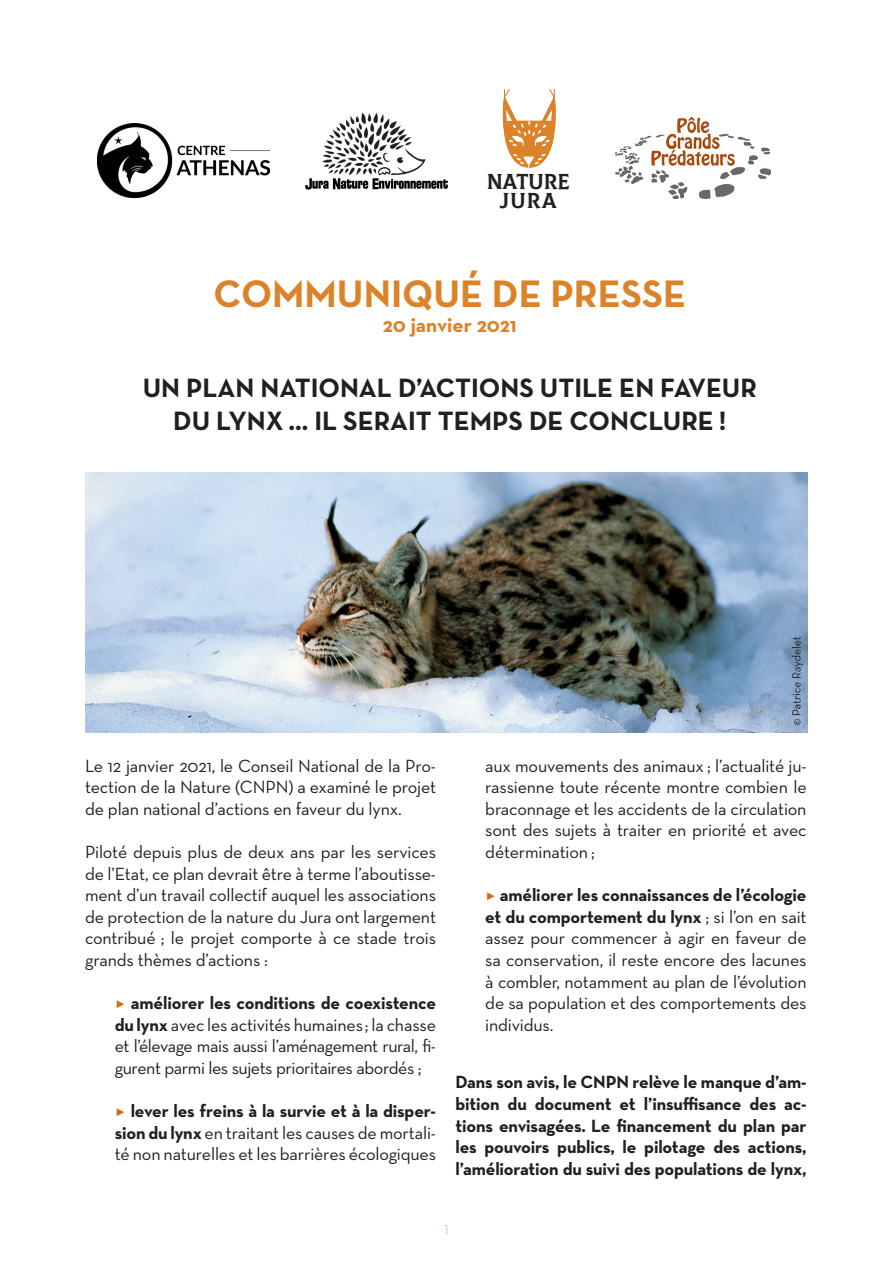
<style>
.page{position:relative;width:893px;height:1263px;background:#fff}
.page>*{position:absolute;margin:0;border:0;box-sizing:border-box;transform-origin:0 0}
.t1{font:700 39px "Neutra Text";color:#dc8229}
.t2{font:700 27px "Neutra Text";color:#231f20}
.t3{font:21.45px/19.4px "Colus";letter-spacing:-.025em;color:#231f20;text-align:center}
.t4{font:700 21px "Neutra Text";color:#dc8229}
.t5{font:18px/21.6px "Neutra Text";letter-spacing:-.01em;color:#231f20;text-align:justify}
.t6{font:700 18px/21.6px "Neutra Text";letter-spacing:-.01em;color:#231f20;text-align:justify}
.t7{font:18px "Neutra Text";color:#e3d1ba}
.s1{font-family:"Montserrat";font-weight:700;color:#d16b12}
.s2{font-weight:700}
</style>
<div class="page">
<svg style="left:502px;top:89px;width:54px;height:79px"></svg>
<img style="left:98px;top:123px;width:171px;height:75px">
<img style="left:616px;top:118px;width:155px;height:81px">
<img style="left:305px;top:112px;width:143px;height:78px">
<img style="left:85px;top:472px;width:723px;height:260px">
<svg style="left:792px;top:637px;width:11px;height:88px"></svg>
<p class="t3" style="left:487px;top:171px;width:85px">NATURE<br>JURA</p>
<p class="t1" style="left:213px;top:270px;width:474px">COMMUNIQUÉ DE PRESSE</p>
<p class="t4" style="left:383px;top:312px;width:136px">20 janvier 2021</p>
<p class="t2" style="left:143px;top:371px;width:616px">UN PLAN NATIONAL D’ACTIONS UTILE EN FAVEUR</p>
<p class="t2" style="left:173px;top:404px;width:555px">DU LYNX … IL SERAIT TEMPS DE CONCLURE !</p>
<p class="t5" style="left:85px;top:754px;width:353px">Le 12 janvier 2021, le Conseil National de la Pro&shy;tection de la Nature (CNPN) a examiné le projet de plan national d’actions en faveur du lynx.</p>
<p class="t5" style="left:85px;top:841px;width:353px">Piloté depuis plus de deux ans par les services de l’Etat, ce plan devrait être à terme l’aboutisse&shy;ment d’un travail collectif auquel les associations de protection de la nature du Jura ont largement contribué ; le projet comporte à ce stade trois grands thèmes d’actions :</p>
<p class="t5" style="left:115px;top:992px;width:323px"><span class="s1">▶</span> <span class="s2">améliorer les conditions de coexistence du lynx</span> avec les activités humaines ; la chasse et l’élevage mais aussi l’aménagement rural, fi&shy;gurent parmi les sujets prioritaires abordés ;</p>
<p class="t5" style="left:115px;top:1100px;width:323px"><span class="s1">▶</span> <span class="s2">lever les freins à la survie et à la disper&shy;sion du lynx</span> en traitant les causes de mortali&shy;té non naturelles et les barrières écologiques</p>
<p class="t5" style="left:485px;top:754px;width:323px">aux mouvements des animaux ; l’actualité ju&shy;rassienne toute récente montre combien le braconnage et les accidents de la circulation sont des sujets à traiter en priorité et avec détermination ;</p>
<p class="t5" style="left:485px;top:884px;width:323px"><span class="s1">▶</span> <span class="s2">améliorer les connaissances de l’écologie et du comportement du lynx</span> ; si l’on en sait assez pour commencer à agir en faveur de sa conservation, il reste encore des lacunes à combler, notamment au plan de l’évolution de sa population et des comportements des individus.</p>
<p class="t6" style="left:455px;top:1071px;width:353px">Dans son avis, le CNPN relève le manque d’am&shy;bition du document et l’insuffisance des ac&shy;tions envisagées. Le financement du plan par les pouvoirs publics, le pilotage des actions, l’amélioration du suivi des populations de lynx,</p>
<p class="t7" style="left:444px;top:1217px;width:7px">1</p>
</div>
